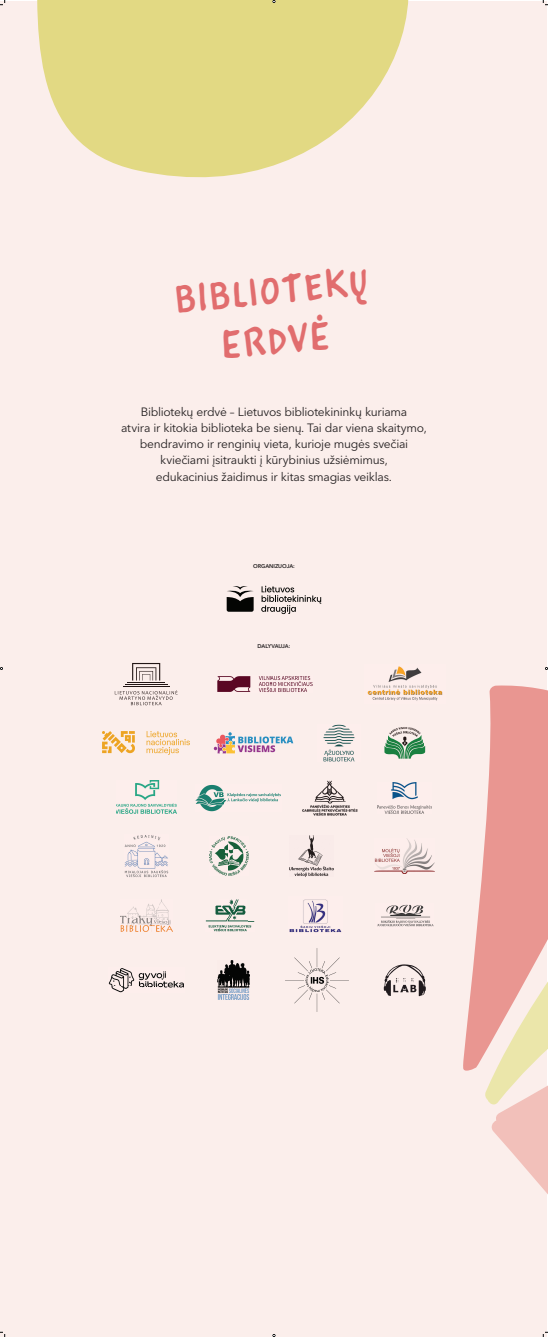
<style>
.page{position:relative;width:548px;height:1337px;background:#fff}
.page>*{position:absolute;margin:0;border:0;box-sizing:border-box;transform-origin:0 0}
.t1{font:40px/50px "Minute";color:#e16d6e;text-align:center}
.t2{font:12px/16px "Avenir Next LT Pro";letter-spacing:-.02em;color:#231f20;text-align:center}
.t3{font:600 5.5px "Avenir Next LT Pro";letter-spacing:-.01em;color:#231f20}
</style>
<div class="page">
<div style="left:1px;top:1px;width:546px;height:1334px;background:#fbeeeb"></div>
<svg style="left:463px;top:685px;width:84px;height:386px"></svg>
<img style="left:108px;top:968px;width:76px;height:24px">
<svg style="left:384px;top:964px;width:42px;height:31px"></svg>
<img style="left:218px;top:960px;width:32px;height:39px">
<img style="left:285px;top:948px;width:64px;height:64px">
<svg style="left:132px;top:663px;width:28px;height:17px"></svg>
<svg style="left:115px;top:690px;width:63px;height:15px"></svg>
<hr style="left:127px;top:682px;width:38px;height:1px;background:#211514">
<hr style="left:125px;top:684px;width:42px;height:1px;background:#211514">
<hr style="left:123px;top:685px;width:47px;height:1px;background:#211514">
<img style="left:218px;top:676px;width:94px;height:16px">
<img style="left:367px;top:666px;width:76px;height:35px">
<img style="left:289px;top:899px;width:53px;height:34px">
<img style="left:206px;top:899px;width:42px;height:32px">
<svg style="left:248px;top:921px;width:7px;height:7px"></svg>
<img style="left:377px;top:904px;width:57px;height:23px">
<img style="left:120px;top:904px;width:39px;height:14px">
<img style="left:159px;top:899px;width:13px;height:32px">
<img style="left:120px;top:918px;width:33px;height:13px">
<svg style="left:153px;top:918px;width:6px;height:13px"></svg>
<img style="left:210px;top:836px;width:38px;height:39px">
<img style="left:375px;top:839px;width:60px;height:34px">
<img style="left:290px;top:835px;width:43px;height:41px">
<img style="left:124px;top:835px;width:44px;height:41px">
<img style="left:103px;top:731px;width:87px;height:23px">
<svg style="left:213px;top:732px;width:80px;height:21px"></svg>
<svg style="left:384px;top:727px;width:41px;height:31px"></svg>
<img style="left:323px;top:724px;width:32px;height:37px">
<img style="left:302px;top:780px;width:56px;height:35px">
<img style="left:378px;top:782px;width:54px;height:31px">
<img style="left:116px;top:780px;width:60px;height:34px">
<img style="left:196px;top:784px;width:85px;height:27px">
<svg style="left:37px;top:1px;width:372px;height:177px;fill:#e2d983"></svg>
<svg style="left:261px;top:585px;width:60px;height:29px"></svg>
<svg style="left:227px;top:586px;width:27px;height:25px"></svg>
<svg style="left:0;top:0;width:6px;height:6px"></svg>
<svg style="left:0;top:1331px;width:6px;height:5px"></svg>
<svg style="left:484px;top:696px;width:64px;height:640px"></svg>
<h1 class="t1" style="left:173px;top:275px;width:195px;rotate:-5deg">BIBLIOTEKŲ<br>ERDVĖ</h1>
<p class="t2" style="left:121px;top:403px;width:307px">Bibliotekų erdvė – Lietuvos bibliotekininkų kuriama<br>atvira ir kitokia biblioteka be sienų. Tai dar viena skaitymo, bendravimo ir renginių vieta, kurioje mugės svečiai kviečiami įsitraukti į kūrybinius užsiėmimus,</p>
<p class="t2" style="left:156px;top:468px;width:238px">edukacinius žaidimus ir kitas smagias veiklas.</p>
<p class="t3" style="left:253px;top:563px;width:43px">ORGANIZUOJA:</p>
<p class="t3" style="left:258px;top:643px;width:34px">DALYVAUJA:</p>
</div>
